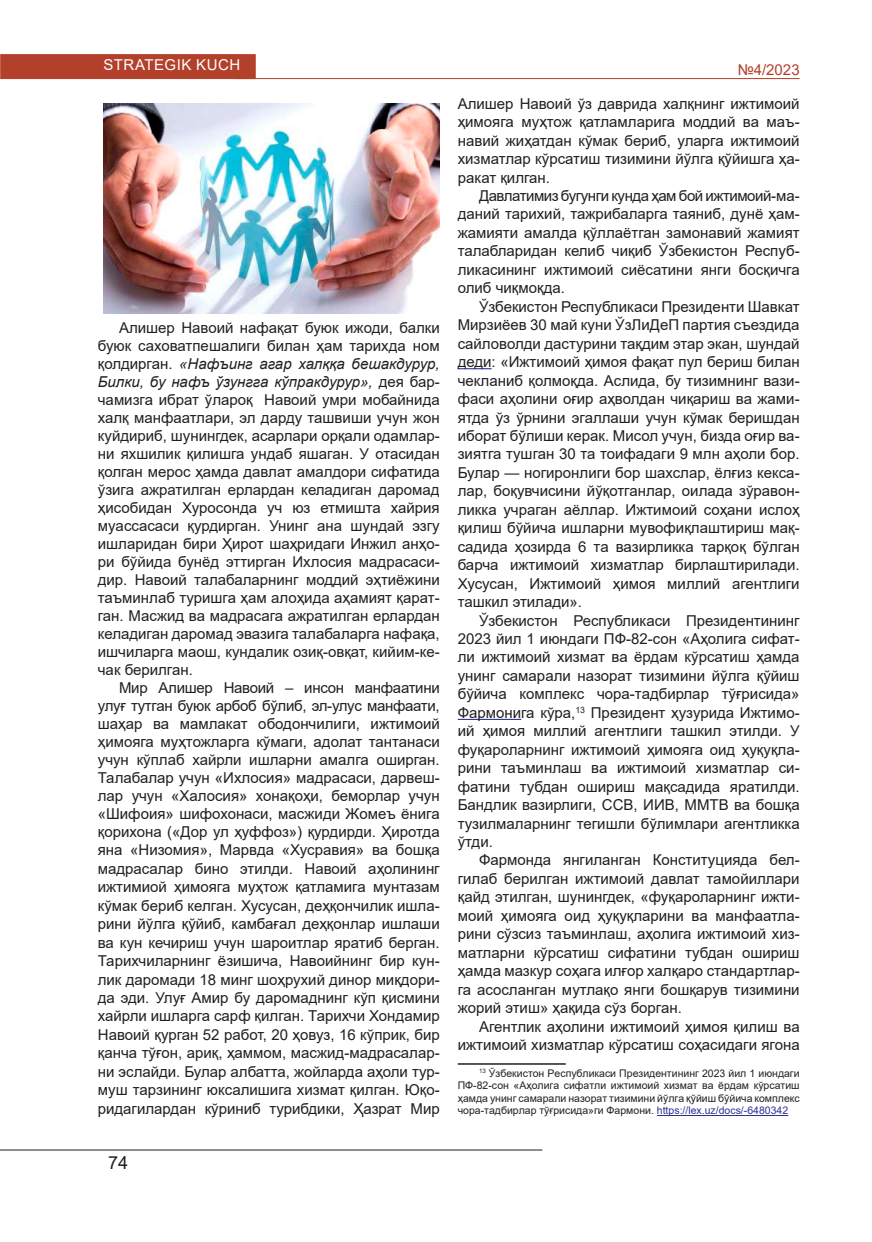
<style>
.page{position:relative;width:872px;height:1242px;background:#fff}
.page>*{position:absolute;margin:0;border:0;box-sizing:border-box;transform-origin:0 0}
.t1{font:18px "Arial";color:#231f20}
.t2{font:15px/18.5px "Arial";color:#231f20;text-align:justify}
.t3{font:15px "Arial";letter-spacing:.035em;color:#fff}
.t4{font:15px "Arial";color:#b2402a}
.t5{font:10.5px/12.6px "Arial";color:#231f20;text-align:justify}
.s1{font-style:italic}
.s2{color:#2e3092}
</style>
<div class="page">
<hr style="left:0;top:1149px;width:542px;height:1px;background:#231f20">
<div style="left:0;top:54px;width:255px;height:25px;background:#b2402a;border:1px solid #b2402a"></div>
<hr style="left:233px;top:78px;width:566px;height:1px;background:#b2402a">
<hr style="left:458px;top:368px;width:33px;height:1px;background:#2e3092">
<hr style="left:458px;top:719px;width:63px;height:1px;background:#2e3092">
<hr style="left:458px;top:1063px;width:108px;height:1px;background:#231f20">
<hr style="left:657px;top:1115px;width:131px;height:1px;background:#2e3092">
<img style="left:103px;top:103px;width:336px;height:210px">
<p class="t3" style="left:103px;top:54px;width:138px">Strategik kuch</p>
<p class="t2" style="left:98px;top:318px;width:343px;line-height:18px;text-indent:21px">Алишер Навоий нафақат буюк ижоди, балки буюк саховатпешалиги билан ҳам тарихда ном қолдирган. <span class="s1">«Нафъинг агар халққа бешакдурур, Билки, бу нафъ ўзунгга кўпракдурур»,</span> дея бар&shy;чамизга ибрат ўлароқ Навоий умри мобайнида халқ манфаатлари, эл дарду ташвиши учун жон куйдириб, шунингдек, асарлари орқали одамлар&shy;ни яхшилик қилишга ундаб яшаган. У отасидан қолган мерос ҳамда давлат амалдори сифатида ўзига ажратилган ерлардан келадиган даромад ҳисобидан Хуросонда уч юз етмишта хайрия муассасаси қурдирган. Унинг ана шундай эзгу ишларидан бири Ҳирот шаҳридаги Инжил анҳо&shy;ри бўйида бунёд эттирган Ихлосия мадрасаси&shy;дир. Навоий талабаларнинг моддий эҳтиёжини таъминлаб туришга ҳам алоҳида аҳамият қарат&shy;ган. Масжид ва мадрасага ажратилган ерлардан келадиган даромад эвазига талабаларга нафақа, ишчиларга маош, кундалик озиқ-овқат, кийим-ке&shy;чак берилган.</p>
<p class="t2" style="left:98px;top:678px;width:343px;text-indent:21px">Мир Алишер Навоий – инсон манфаатини улуғ тутган буюк арбоб бўлиб, эл-улус манфаати, шаҳар ва мамлакат ободончилиги, ижтимоий ҳимояга муҳтожларга кўмаги, адолат тантанаси учун кўплаб хайрли ишларни амалга оширган.<br>Талабалар учун «Ихлосия» мадрасаси, дарвеш&shy;лар учун «Халосия» хонақоҳи, беморлар учун «Шифоия» шифохонаси, масжиди Жомеъ ёнига қорихона («Дор ул ҳуффоз») қурдирди. Ҳиротда яна «Низомия», Марвда «Хусравия» ва бошқа мадрасалар бино этилди. Навоий аҳолининг ижтимиой ҳимояга муҳтож қатламига мунтазам кўмак бериб келган. Хусусан, деҳқончилик ишла&shy;рини йўлга қўйиб, камбағал деҳқонлар ишлаши ва кун кечириш учун шароитлар яратиб берган.<br>Тарихчиларнинг ёзишича, Навоийнинг бир кун&shy;лик даромади 18 минг шоҳрухий динор миқдори&shy;да эди. Улуғ Амир бу даромаднинг кўп қисмини хайрли ишларга сарф қилган. Тарихчи Хондамир Навоий қурган 52 работ, 20 ҳовуз, 16 кўприк, бир қанча тўғон, ариқ, ҳаммом, масжид-мадрасалар&shy;ни эслайди. Булар албатта, жойларда аҳоли тур&shy;муш тарзининг юксалишига хизмат қилган. Юқо&shy;ридагилардан кўриниб турибдики, Ҳазрат Мир</p>
<p class="t1" style="left:108px;top:1150px;width:22px">74</p>
<p class="t4" style="left:737px;top:60px;width:63px">№4/2023</p>
<p class="t2" style="left:458px;top:94px;width:343px">Алишер Навоий ўз даврида халқнинг ижтимоий ҳимояга муҳтож қатламларига моддий ва маъ&shy;навий жиҳатдан кўмак бериб, уларга ижтимоий хизматлар кўрсатиш тизимини йўлга қўйишга ҳа&shy;ракат қилган.</p>
<p class="t2" style="left:458px;top:186px;width:343px;text-indent:21px">Давлатимиз бугунги кунда ҳам бой ижтимоий-ма&shy;даний тарихий, тажрибаларга таяниб, дунё ҳам&shy;жамияти амалда қўллаётган замонавий жамият талабларидан келиб чиқиб Ўзбекистон Респуб&shy;ликасининг ижтимоий сиёсатини янги босқичга олиб чиқмоқда.</p>
<p class="t2" style="left:458px;top:297px;width:343px;text-indent:21px">Ўзбекистон Республикаси Президенти Шавкат Мирзиёев 30 май куни ЎзЛиДеП партия съездида сайловолди дастурини тақдим этар экан, шундай деди: «Ижтимоий ҳимоя фақат пул бериш билан чекланиб қолмоқда. Аслида, бу тизимнинг вази&shy;фаси аҳолини оғир аҳволдан чиқариш ва жами&shy;ятда ўз ўрнини эгаллаши учун кўмак беришдан иборат бўлиши керак. Мисол учун, бизда оғир ва&shy;зиятга тушган 30 та тоифадаги 9 млн аҳоли бор.<br>Булар — ногиронлиги бор шахслар, ёлғиз кекса&shy;лар, боқувчисини йўқотганлар, оилада зўравон&shy;ликка учраган аёллар. Ижтимоий соҳани ислоҳ қилиш бўйича ишларни мувофиқлаштириш мақ&shy;садида ҳозирда 6 та вазирликка тарқоқ бўлган барча ижтимоий хизматлар бирлаштирилади.<br>Хусусан, Ижтимоий ҳимоя миллий агентлиги ташкил этилади».</p>
<p class="t2" style="left:458px;top:611px;width:343px;text-indent:21px">Ўзбекистон Республикаси Президентининг 2023 йил 1 июндаги ПФ-82-сон «Аҳолига сифат&shy;ли ижтимоий хизмат ва ёрдам кўрсатиш ҳамда унинг самарали назорат тизимини йўлга қўйиш бўйича комплекс чора-тадбирлар тўғрисида» Фармонига кўра,<sup>13</sup> Президент ҳузурида Ижтимо&shy;ий ҳимоя миллий агентлиги ташкил этилди. У фуқароларнинг ижтимоий ҳимояга оид ҳуқуқла&shy;рини таъминлаш ва ижтимоий хизматлар си&shy;фатини тубдан ошириш мақсадида яратилди.<br>Бандлик вазирлиги, ССВ, ИИВ, ММТВ ва бошқа тузилмаларнинг тегишли бўлимлари агентликка ўтди.</p>
<p class="t2" style="left:458px;top:851px;width:343px;text-indent:21px">Фармонда янгиланган Конституцияда бел&shy;гилаб берилган ижтимоий давлат тамойиллари қайд этилган, шунингдек, «фуқароларнинг ижти&shy;моий ҳимояга оид ҳуқуқларини ва манфаатла&shy;рини сўзсиз таъминлаш, аҳолига ижтимоий хиз&shy;матларни кўрсатиш сифатини тубдан ошириш ҳамда мазкур соҳага илғор халқаро стандартлар&shy;га асосланган мутлақо янги бошқарув тизимини жорий этиш» ҳақида сўз борган.</p>
<p class="t2" style="left:458px;top:1017px;width:343px;text-align:right">Агентлик аҳолини ижтимоий ҳимоя қилиш ва ижтимоий хизматлар кўрсатиш соҳасидаги ягона</p>
<p class="t5" style="left:458px;top:1066px;width:343px;text-indent:21px"><sup>13</sup> Ўзбекистон Республикаси Президентининг 2023 йил 1 июндаги ПФ-82-сон «Аҳолига сифатли ижтимоий хизмат ва ёрдам кўрсатиш ҳамда унинг самарали назорат тизимини йўлга қўйиш бўйича комплекс чора-тадбирлар тўғрисида»ги Фармони. <span class="s2">https://lex.uz/docs/-6480342</span></p>
</div>
